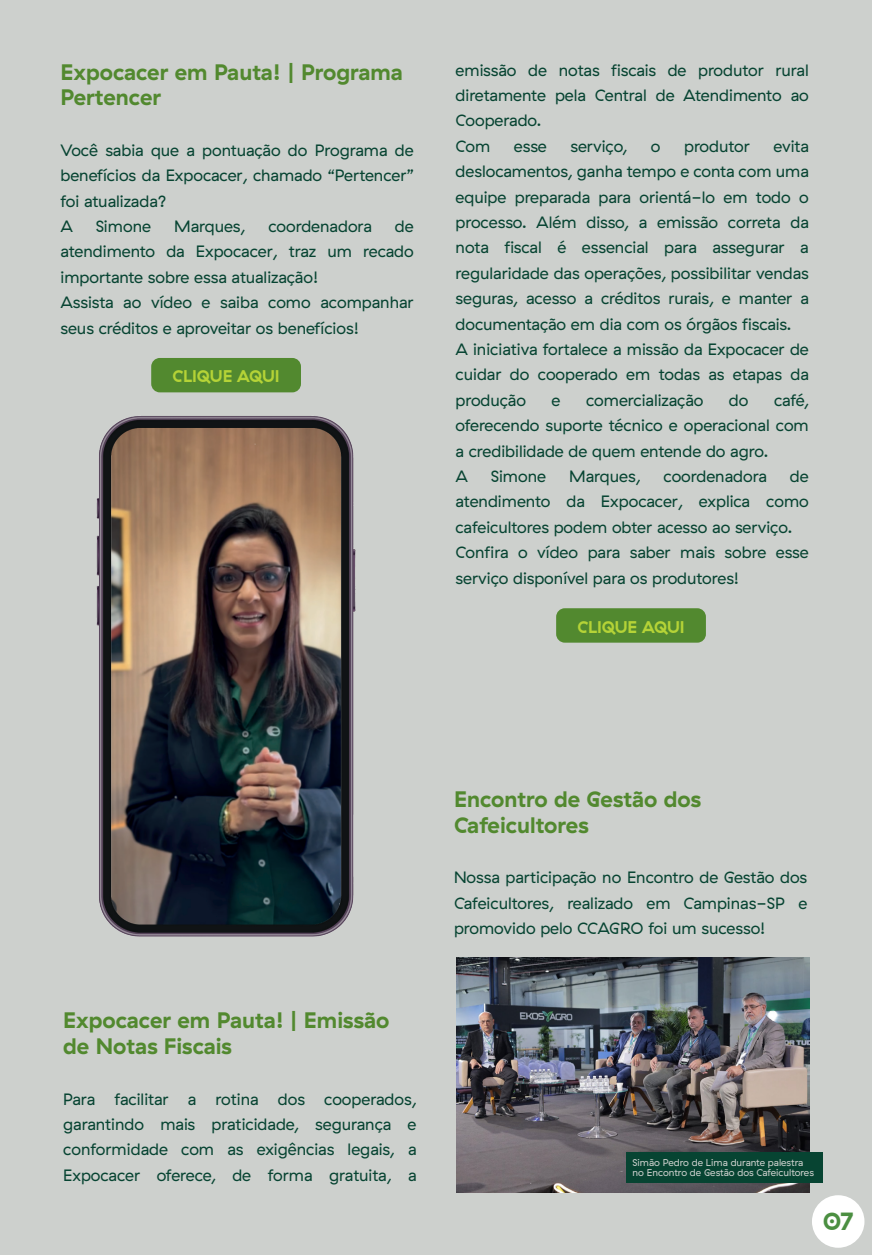
<style>
.page{position:relative;width:872px;height:1255px;background:#fff}
.page>*{position:absolute;margin:0;border:0;box-sizing:border-box;transform-origin:0 0}
.t1{font:700 24.9px "GT Haptik";color:#4b8f41}
.t2{font:700 22.35px/25.3px "GT Haptik";color:#52892f}
.t3{font:700 16.95px "GT Haptik";letter-spacing:-.005em;color:#b5d337}
.t4{font:16.5px/25.3px "GT Haptik";color:#074432}
.t5{font:9.9px/10.5px "GT Haptik";color:#cdd0cd}
</style>
<div class="page">
<div style="left:0;top:0;width:872px;height:1254px;background:#cdd0cd"></div>
<div style="left:556px;top:608px;width:150px;height:34px;background:#52892f;border-radius:9px"></div>
<img style="left:456px;top:957px;width:353px;height:235px">
<div style="left:151px;top:358px;width:150px;height:34px;background:#52892f;border-radius:9px"></div>
<div style="left:626px;top:1152px;width:196px;height:30px;background:#074432"></div>
<img style="left:96px;top:375px;width:260px;height:562px">
<div style="left:812px;top:1195px;width:52px;height:52px;background:#fff;border-radius:50%"></div>
<h2 class="t2" style="left:60px;top:59px;width:344px">Expocacer em Pauta! | Programa<br>Pertencer</h2>
<p class="t4" style="left:60px;top:138px;width:355px">Você sabia que a pontuação do Programa de benefícios da Expocacer, chamado “Pertencer” foi atualizada?<br>A</p>
<p class="t4" style="left:96px;top:214px;width:57px">Simone</p>
<p class="t4" style="left:174px;top:214px;width:73px">Marques,</p>
<p class="t4" style="left:268px;top:214px;width:105px">coordenadora</p>
<p class="t4" style="left:60px;top:214px;width:355px;text-indent:334px">de atendimento da Expocacer, traz um recado importante sobre essa atualização!<br>Assista ao vídeo e saiba como acompanhar seus créditos e aproveitar os benefícios!</p>
<p class="t3" style="left:172px;top:366px;width:109px">CLIQUE AQUI</p>
<p class="t4" style="left:455px;top:57px;width:355px">emissão de notas fiscais de produtor rural diretamente pela Central de Atendimento ao<br>Cooperado.<br>Com</p>
<p class="t4" style="left:455px;top:133px;width:355px;text-indent:318px">evita deslocamentos, ganha tempo e conta com uma equipe preparada para orientá-lo em todo o processo. Além disso, a emissão correta da nota fiscal é essencial para assegurar a regularidade das operações, possibilitar vendas seguras, acesso a créditos rurais, e manter a documentação em dia com os órgãos fiscais.<br>A iniciativa fortalece a missão da Expocacer de cuidar do cooperado em todas as etapas da produção</p>
<p class="t4" style="left:514px;top:133px;width:35px">esse</p>
<p class="t4" style="left:570px;top:133px;width:58px">serviço,</p>
<p class="t4" style="left:651px;top:133px;width:11px">o</p>
<p class="t4" style="left:684px;top:133px;width:67px">produtor</p>
<p class="t4" style="left:455px;top:387px;width:355px;text-indent:318px">café, oferecendo suporte técnico e operacional com a credibilidade de quem entende do agro.<br>A</p>
<p class="t4" style="left:551px;top:387px;width:10px">e</p>
<p class="t4" style="left:586px;top:387px;width:119px">comercialização</p>
<p class="t4" style="left:729px;top:387px;width:21px">do</p>
<p class="t4" style="left:491px;top:463px;width:57px">Simone</p>
<p class="t4" style="left:569px;top:463px;width:73px">Marques,</p>
<p class="t4" style="left:663px;top:463px;width:105px">coordenadora</p>
<p class="t4" style="left:455px;top:463px;width:355px;text-indent:334px">de atendimento da Expocacer, explica como cafeicultores podem obter acesso ao serviço.<br>Confira o vídeo para saber mais sobre esse serviço disponível para os produtores!</p>
<p class="t3" style="left:577px;top:616px;width:109px">CLIQUE AQUI</p>
<h2 class="t2" style="left:63px;top:1008px;width:328px">Expocacer em Pauta! | Emissão de Notas Fiscais</h2>
<p class="t4" style="left:63px;top:1086px;width:355px;text-align:justify">Para facilitar a rotina dos cooperados, garantindo mais praticidade, segurança e conformidade com as exigências legais, a Expocacer oferece, de forma gratuita, a</p>
<h2 class="t2" style="left:454px;top:786px;width:249px">Encontro de Gestão dos<br>Cafeicultores</h2>
<p class="t4" style="left:454px;top:865px;width:355px;text-align:justify">Nossa participação no Encontro de Gestão dos Cafeicultores, realizado em Campinas-SP e promovido pelo CCAGRO foi um sucesso!</p>
<p class="t5" style="left:632px;top:1157px;width:183px">Simão Pedro de Lima durante palestra no Encontro de Gestão dos Cafeicultores</p>
<h1 class="t1" style="left:822px;top:1205px;width:33px">07</h1>
</div>
